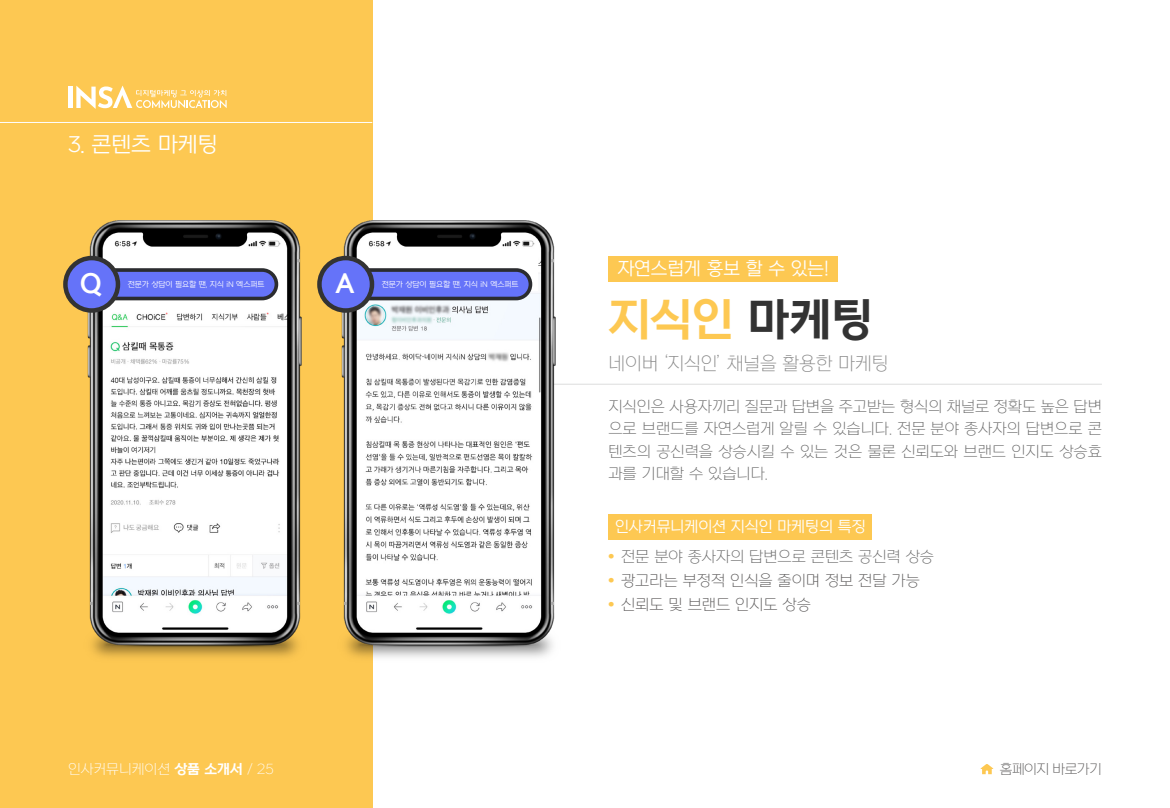
<style>
.page{position:relative;width:1170px;height:808px;background:#fff}
.page>*{position:absolute;margin:0;border:0;box-sizing:border-box;transform-origin:0 0}
.t1{font:45px "NEXON Lv 1 Gothic OTF Bold";color:#fdc852}
.t2{font:25.95px "NEXON Lv 1 Gothic OTF Bold";color:#fff}
.t3{font:21px "NEXON Lv 1 Gothic OTF Regular";color:#fff}
.t4{font:18px "NEXON Lv 1 Gothic OTF Light";color:#888}
.t5{font:18px "NEXON Lv 1 Gothic OTF Regular";color:#fff}
.t6{font:15px/22.5px "NEXON Lv 1 Gothic OTF Light";color:#666;text-align:justify}
.t7{font:15px/24px "NEXON Lv 1 Gothic OTF Light";color:#595757}
.t8{font:15px "NEXON Lv 1 Gothic OTF Regular";color:#fff}
.t9{font:13.5px "NEXON Lv 1 Gothic OTF Light";color:#fff}
.t10{font:13.5px "NEXON Lv 1 Gothic OTF Light";letter-spacing:-.04em;color:#595757}
.t11{font:7.5px "NEXON Lv 1 Gothic OTF Regular";color:#fff}
.t12{font:6px "NEXON Lv 2 Gothic OTF Light";color:#fdc852;scale:1.05 1}
.s1{color:#333}
.s2{font-family:"NEXON Lv 1 Gothic OTF Bold"}
</style>
<div class="page">
<div style="left:0;top:0;width:372px;height:808px;background:#fdc852"></div>
<hr style="left:68px;top:87px;width:4px;height:21px;background:#fff">
<svg style="left:76px;top:86px;width:151px;height:23px"></svg>
<hr style="left:0;top:122px;width:372px;height:1px;background:#fff">
<svg style="left:980px;top:764px;width:13px;height:10px"></svg>
<hr style="left:541px;top:384px;width:560px;height:1px;background:#dcdddd">
<div style="left:608px;top:514px;width:264px;height:26px;background:#fdc852"></div>
<div style="left:608px;top:256px;width:230px;height:26px;background:#fdc852"></div>
<img style="left:84px;top:220px;width:218px;height:438px">
<img style="left:338px;top:220px;width:222px;height:443px">
<div style="left:104px;top:252px;width:180px;height:55px;background:#fff"></div>
<svg style="left:67px;top:266px;width:212px;height:36px;background:#6c76cd"></svg>
<div style="left:65px;top:258px;width:53px;height:52px;background:#6573f9;border-radius:50%"></div>
<div style="left:63px;top:256px;width:57px;height:57px;border:4px solid #333;border-radius:50%"></div>
<div style="left:358px;top:252px;width:180px;height:38px;background:#fff"></div>
<svg style="left:320px;top:266px;width:214px;height:36px;background:#6d76cd"></svg>
<div style="left:319px;top:258px;width:53px;height:52px;background:#6573f9;border-radius:50%"></div>
<div style="left:317px;top:256px;width:57px;height:57px;border:4px solid #333;border-radius:50%"></div>
<h3 class="t3" style="left:68px;top:133px;width:151px">3. 콘텐츠 마케팅</h3>
<h2 class="t2" style="left:80px;top:269px;width:23px">Q</h2>
<p class="t11" style="left:128px;top:280px;width:138px">전문가 상담이 필요할 땐, 지식 iN 엑스퍼트</p>
<h2 class="t2" style="left:336px;top:269px;width:20px">A</h2>
<p class="t11" style="left:381px;top:280px;width:138px">전문가 상담이 필요할 땐, 지식 iN 엑스퍼트</p>
<p class="t5" style="left:617px;top:259px;width:213px">자연스럽게 홍보 할 수 있는!</p>
<h1 class="t1" style="left:608px;top:294px;width:266px">지식인 <span class="s1">마케팅</span></h1>
<p class="t4" style="left:608px;top:353px;width:281px">네이버 ‘지식인’ 채널을 활용한 마케팅</p>
<p class="t6" style="left:608px;top:396px;width:495px">지식인은 사용자끼리 질문과 답변을 주고받는 형식의 채널로 정확도 높은 답변 으로 브랜드를 자연스럽게 알릴 수 있습니다. 전문 분야 종사자의 답변으로 콘 텐츠의 공신력을 상승시킬 수 있는 것은 물론 신뢰도와 브랜드 인지도 상승효 과를 기대할 수 있습니다.</p>
<p class="t8" style="left:615px;top:519px;width:252px">인사커뮤니케이션 지식인 마케팅의 특징</p>
<p class="t6" style="left:621px;top:546px;width:314px">전문 분야 종사자의 답변으로 콘텐츠 공신력 상승</p>
<p class="t7" style="left:621px;top:569px;width:300px">광고라는 부정적 인식을 줄이며 정보 전달 가능 신뢰도 및 브랜드 인지도 상승</p>
<p class="t12" style="left:608px;top:553px;width:7px">●</p>
<p class="t12" style="left:608px;top:577px;width:7px">●</p>
<p class="t12" style="left:608px;top:601px;width:7px">●</p>
<p class="t9" style="left:68px;top:761px;width:207px">인사커뮤니케이션 <span class="s2">상품 소개서</span> / 25</p>
<p class="t10" style="left:999px;top:761px;width:104px">홈페이지 바로가기</p>
</div>
